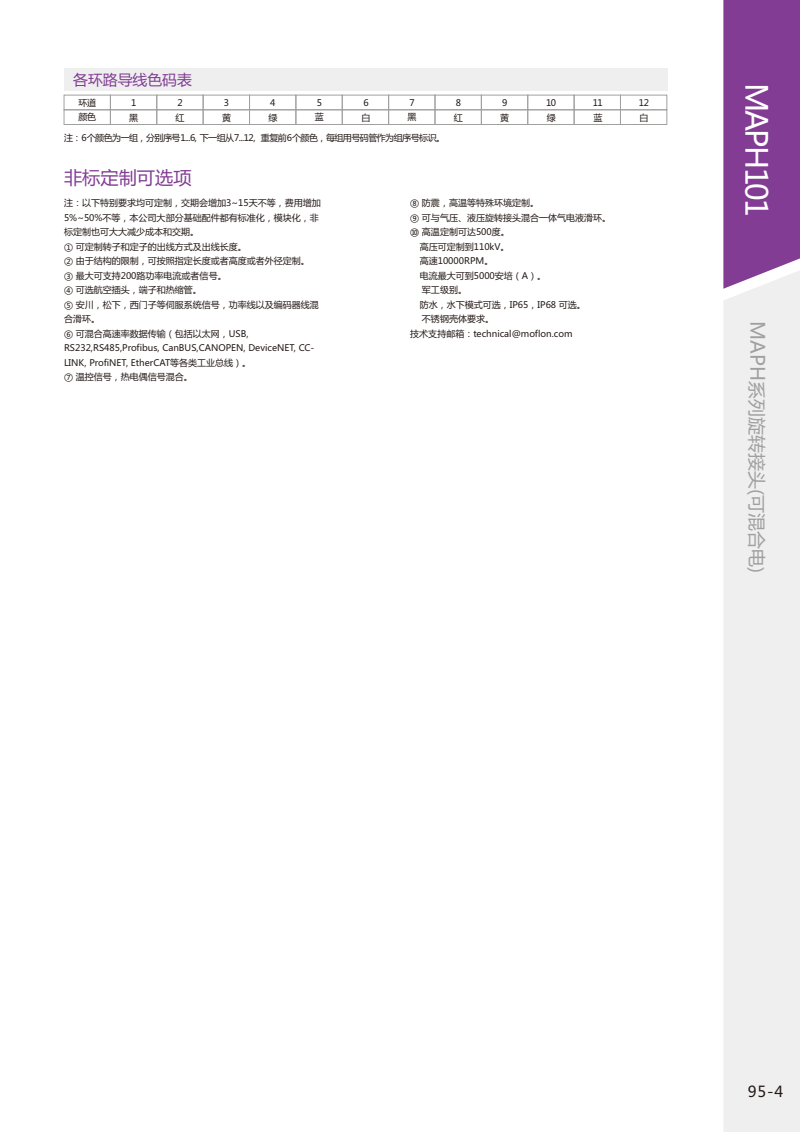
<style>
.page{position:relative;width:800px;height:1132px;background:#fff}
.page>*{position:absolute;margin:0;border:0;box-sizing:border-box;transform-origin:0 0}
.t1{font:30px "Microsoft Ya Hei";letter-spacing:-.06em;color:#fff}
.t2{font:18px "Microsoft Ya Hei";color:#a0a0a1}
.t3{font:18px "Microsoft Ya Hei";color:#823c93}
.t4{font:15px "Microsoft Ya Hei";color:#231916}
.t5{font:14.7px "Microsoft Ya Hei";color:#823c93}
.t6{font:9px/14.5px "Microsoft Ya Hei";color:#231916}
.t7{font:9px "Microsoft Ya Hei";letter-spacing:-.06em;color:#231916}
.s1{font-size:19.5px}
</style>
<div class="page">
<div style="left:64px;top:68px;width:603px;height:23px;background:#efeff0"></div>
<div style="left:388px;top:109px;width:47px;height:16px;border:1px solid #a0a0a1"></div>
<div style="left:64px;top:95px;width:47px;height:15px;border:1px solid #a0a0a1"></div>
<div style="left:64px;top:109px;width:47px;height:16px;border:1px solid #a0a0a1"></div>
<div style="left:110px;top:95px;width:47px;height:15px;border:1px solid #a0a0a1"></div>
<div style="left:110px;top:109px;width:47px;height:16px;border:1px solid #a0a0a1"></div>
<div style="left:203px;top:95px;width:47px;height:15px;border:1px solid #a0a0a1"></div>
<div style="left:203px;top:109px;width:47px;height:16px;border:1px solid #a0a0a1"></div>
<div style="left:156px;top:95px;width:47px;height:15px;border:1px solid #a0a0a1"></div>
<div style="left:156px;top:109px;width:47px;height:16px;border:1px solid #a0a0a1"></div>
<div style="left:388px;top:95px;width:47px;height:15px;border:1px solid #a0a0a1"></div>
<div style="left:342px;top:95px;width:47px;height:15px;border:1px solid #a0a0a1"></div>
<div style="left:342px;top:109px;width:47px;height:16px;border:1px solid #a0a0a1"></div>
<div style="left:249px;top:95px;width:47px;height:15px;border:1px solid #a0a0a1"></div>
<div style="left:249px;top:109px;width:47px;height:16px;border:1px solid #a0a0a1"></div>
<div style="left:295px;top:95px;width:47px;height:15px;border:1px solid #a0a0a1"></div>
<div style="left:295px;top:109px;width:47px;height:16px;border:1px solid #a0a0a1"></div>
<div style="left:620px;top:95px;width:47px;height:15px;border:1px solid #a0a0a1"></div>
<div style="left:620px;top:109px;width:47px;height:16px;border:1px solid #a0a0a1"></div>
<div style="left:434px;top:95px;width:47px;height:15px;border:1px solid #a0a0a1"></div>
<div style="left:434px;top:109px;width:47px;height:16px;border:1px solid #a0a0a1"></div>
<div style="left:481px;top:95px;width:47px;height:15px;border:1px solid #a0a0a1"></div>
<div style="left:481px;top:109px;width:47px;height:16px;border:1px solid #a0a0a1"></div>
<div style="left:573px;top:95px;width:47px;height:15px;border:1px solid #a0a0a1"></div>
<div style="left:573px;top:109px;width:47px;height:16px;border:1px solid #a0a0a1"></div>
<div style="left:527px;top:95px;width:47px;height:15px;border:1px solid #a0a0a1"></div>
<div style="left:527px;top:109px;width:47px;height:16px;border:1px solid #a0a0a1"></div>
<div style="left:723px;top:0;width:76px;height:270px;background:#823c93"></div>
<div style="left:723px;top:270px;width:76px;height:861px;background:#efeff0"></div>
<h3 class="t5" style="left:73px;top:73px;width:120px">各环路导线色码表</h3>
<p class="t6" style="left:79px;top:96px;width:19px">环道颜色</p>
<p class="t6" style="left:129px;top:96px;width:10px">1黑</p>
<p class="t6" style="left:176px;top:96px;width:10px">2红</p>
<p class="t6" style="left:222px;top:96px;width:10px">3黄</p>
<p class="t6" style="left:268px;top:96px;width:10px">4绿</p>
<p class="t6" style="left:315px;top:96px;width:10px">5蓝</p>
<p class="t6" style="left:361px;top:96px;width:10px">6白</p>
<p class="t6" style="left:407px;top:96px;width:10px">7黑</p>
<p class="t6" style="left:454px;top:96px;width:10px">8红</p>
<p class="t6" style="left:500px;top:96px;width:10px">9黄</p>
<p class="t6" style="left:546px;top:96px;width:12px">10绿</p>
<p class="t6" style="left:592px;top:96px;width:12px">11蓝</p>
<p class="t6" style="left:638px;top:96px;width:12px">12白</p>
<p class="t7" style="left:64px;top:133px;width:382px">注：6个颜色为一组，分别序号1...6, 下一组从7...12, 重复前6个颜色，每组用号码管作为组序号标识。</p>
<h2 class="t3" style="left:64px;top:170px;width:129px">非标定制可选项</h2>
<p class="t6" style="left:64px;top:196px;width:258px">注：以下特别要求均可定制，交期会增加3~15天不等，费用增加<br>5%~50%不等，本公司大部分基础配件都有标准化，模块化，非标定制也可大大减少成本和交期。<br>① 可定制转子和定子的出线方式及出线长度。<br>② 由于结构的限制，可按照指定长度或者高度或者外径定制。<br>③ 最大可支持200路功率电流或者信号。<br>④ 可选航空插头，端子和热缩管。<br>⑤ 安川，松下，西门子等伺服系统信号，功率线以及编码器线混合滑环。<br>⑥ 可混合高速率数据传输（包括以太网，USB,<br>RS232,RS485,Profibus, CanBUS,CANOPEN, DeviceNET, CC-<br>LINK, ProfiNET, EtherCAT等各类工业总线）。<br>⑦ 温控信号，热电偶信号混合。</p>
<p class="t6" style="left:410px;top:196px;width:130px">⑧ 防震，高温等特殊环境定制。</p>
<p class="t6" style="left:410px;top:211px;width:202px">⑨ 可与气压、液压旋转接头混合一体气电液滑环。</p>
<p class="t6" style="left:410px;top:225px;width:101px">⑩ 高温定制可达500度。</p>
<p class="t6" style="left:419px;top:240px;width:91px">高压可定制到110kV。</p>
<p class="t6" style="left:419px;top:254px;width:75px">高速10000RPM。</p>
<p class="t6" style="left:419px;top:269px;width:128px">电流最大可到5000安培（A）。</p>
<p class="t6" style="left:422px;top:283px;width:46px">军工级别。</p>
<p class="t6" style="left:419px;top:298px;width:168px">防水，水下模式可选，IP65，IP68 可选。</p>
<p class="t6" style="left:422px;top:312px;width:73px">不锈钢壳体要求。</p>
<p class="t6" style="left:410px;top:327px;width:164px">技术支持邮箱：technical@moflon.com</p>
<h1 class="t1" style="left:769px;top:82px;width:136px;rotate:90deg">MAPH101</h1>
<h2 class="t2" style="left:764px;top:321px;width:253px;rotate:90deg"><span class="s1">MAPH</span>系列旋转接头(可混合电)</h2>
<h3 class="t4" style="left:747px;top:1084px;width:37px">95-4</h3>
</div>
